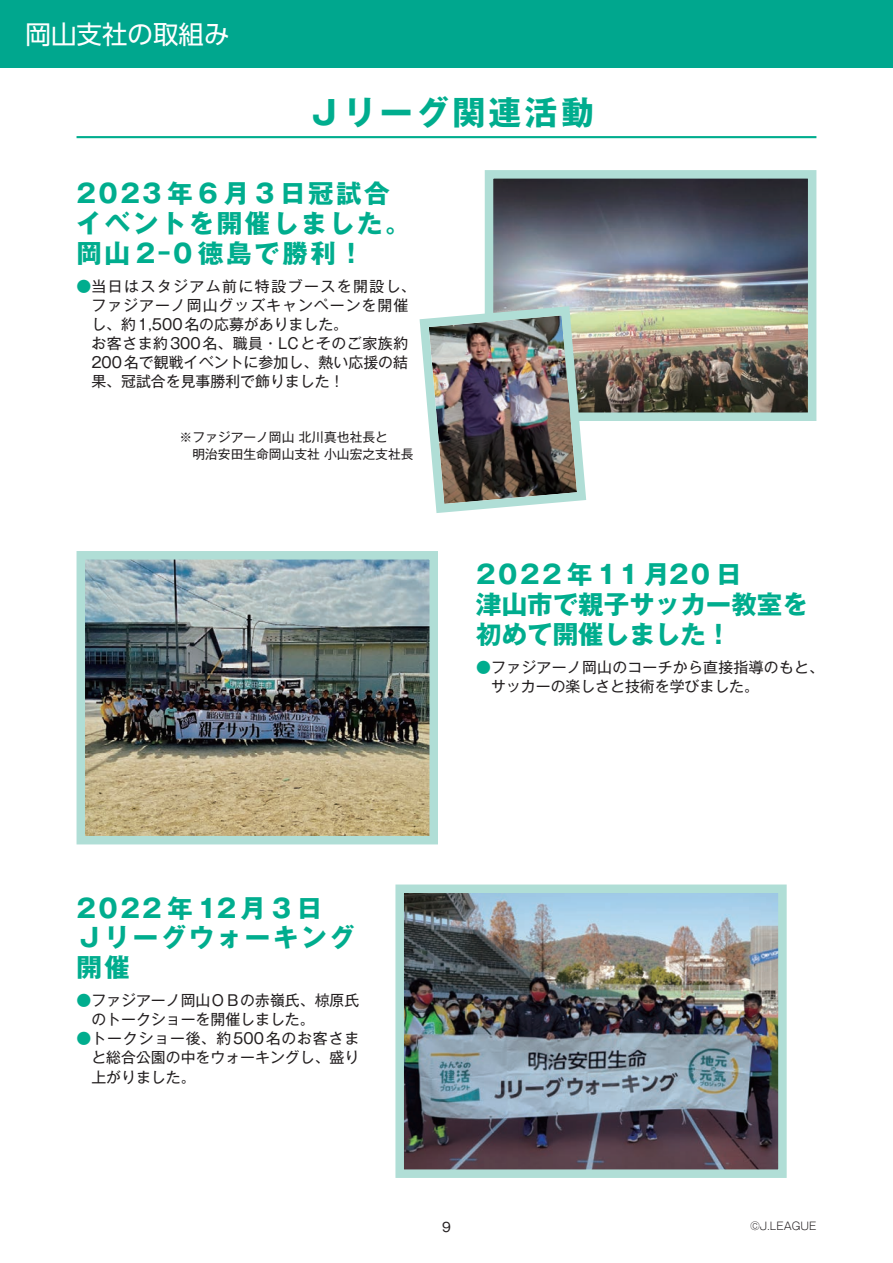
<style>
.page{position:relative;width:893px;height:1263px;background:#fff}
.page>*{position:absolute;margin:0;border:0;box-sizing:border-box;transform-origin:0 0}
.t1{font:33px "Gothic MB101 Pr 6 Bold 90 pv RKSJ H";letter-spacing:.1em;color:#00ad8e}
.t2{font:25.5px/29.7px "Gothic MB101 Pr 6 Bold 90 pv RKSJ H";letter-spacing:.1em;color:#00ad8e}
.t3{font:25.5px/29.7px "Gothic MB101 Pr 6 Bold 90 pv RKSJ H";color:#00ad8e}
.t4{font:25.5px "UD Shin Go Pro Regular 90 pv RKSJ H";color:#fff}
.t5{font:14.85px/19.2px "Gothic MB101 Pr 6 Regular 90 pv RKSJ H";letter-spacing:.04em;color:#231f20}
.t6{font:14.85px/19.2px "Gothic MB101 Pr 6 Regular 90 pv RKSJ H";letter-spacing:.005em;color:#231f20}
.t7{font:12.75px/17px "Gothic MB101 Pr 6 Regular 90 pv RKSJ H";color:#231f20}
.t8{font:10.65px "Gothic MB101 Pr 6 Light 90 pv RKSJ H";color:#231f20}
.s1{color:#00ad8e}
</style>
<div class="page">
<div style="left:0;top:0;width:893px;height:68px;background:#00a78e"></div>
<hr style="left:77px;top:136px;width:739px;height:2px;background:#00ad8e">
<img style="left:395px;top:884px;width:392px;height:294px">
<img style="left:76px;top:551px;width:362px;height:294px">
<img style="left:484px;top:170px;width:333px;height:251px">
<img style="left:419px;top:302px;width:172px;height:211px">
<h2 class="t4" style="left:26px;top:25px;width:206px">岡山支社の取組み</h2>
<h1 class="t1" style="left:307px;top:100px;width:288px">Ｊリーグ関連活動</h1>
<h2 class="t2" style="left:77px;top:182px;width:336px">2023年6月3 日冠試合イベントを開催しました。岡山2-0徳島で勝利！</h2>
<p class="t5" style="left:91px;top:278px;width:326px;text-indent:-15px"><span class="s1">●</span>当日はスタジアム前に特設ブースを開設し、ファジアーノ岡山グッズキャンペーンを開催し、約1,500名の応募がありました。<br>お客さま約300名、職員・LCとそのご家族約<br>200名で観戦イベントに参加し、熱い応援の結果、冠試合を見事勝利で飾りました！</p>
<p class="t7" style="left:180px;top:430px;width:235px">※ファジアーノ岡山 北川真也社長と<br>　明治安田生命岡山支社 小山宏之支社長</p>
<h2 class="t3" style="left:476px;top:563px;width:333px">2022 年11 月20 日<br>津山市で親子サッカー教室を初めて開催しました！</h2>
<p class="t6" style="left:491px;top:659px;width:334px;text-indent:-15px"><span class="s1">●</span>ファジアーノ岡山のコーチから直接指導のもと、サッカーの楽しさと技術を学びました。</p>
<h2 class="t2" style="left:77px;top:897px;width:280px">2022年12月3日<br>Ｊリーグウォーキング開催</h2>
<p class="t6" style="left:91px;top:993px;width:269px;text-indent:-15px"><span class="s1">●</span>ファジアーノ岡山ＯＢの赤嶺氏、椋原氏のトークショーを開催しました。</p>
<p class="t6" style="left:91px;top:1031px;width:269px;text-align:justify;text-indent:-15px"><span class="s1">●</span>トークショー後、約500名のお客さまと総合公園の中をウォーキングし、盛り上がりました。</p>
<p class="t7" style="left:442px;top:1220px;width:10px">9</p>
<p class="t8" style="left:750px;top:1222px;width:68px">©J.LEAGUE</p>
</div>
